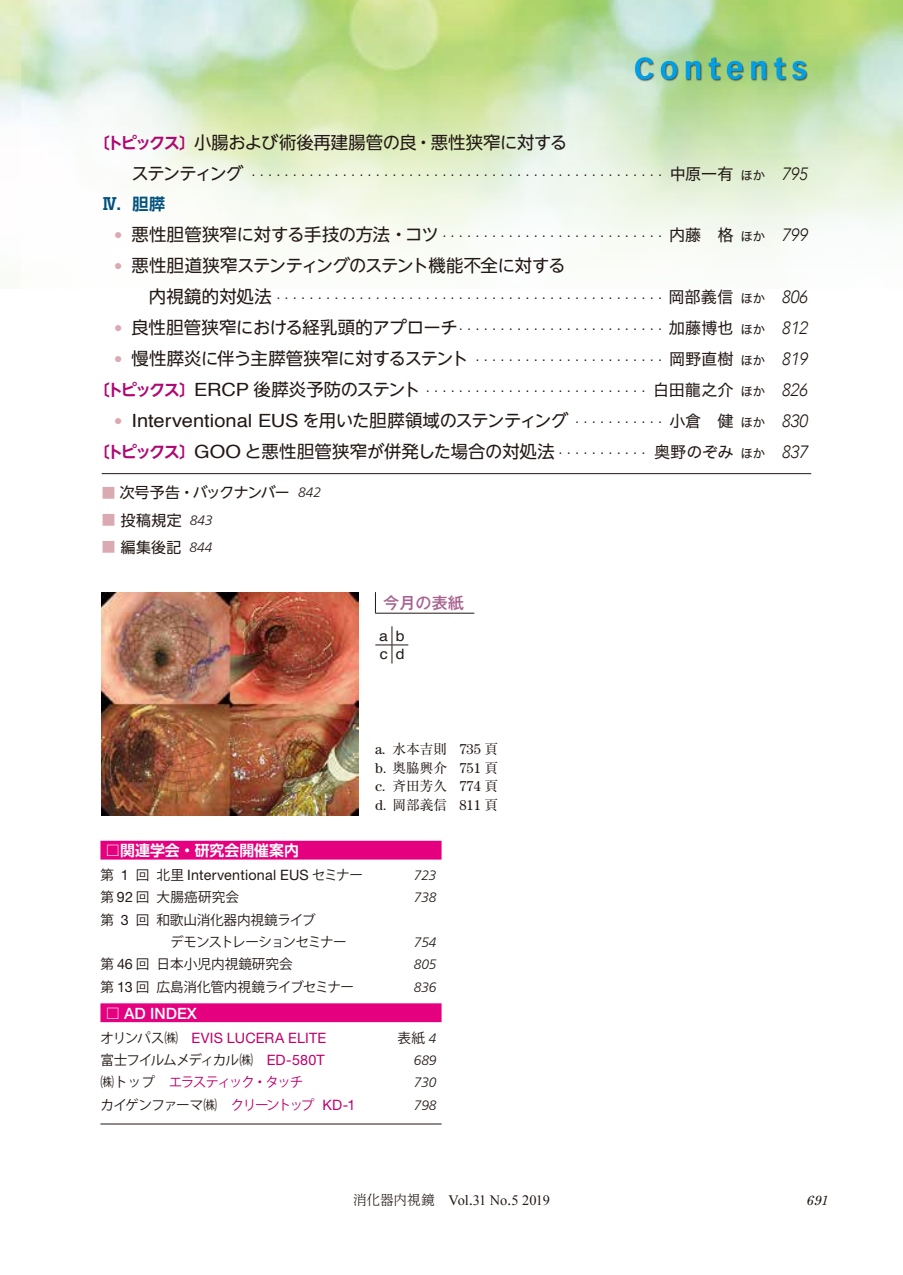
<style>
.page{position:relative;width:903px;height:1275px;background:#fff}
.page>*{position:absolute;margin:0;border:0;box-sizing:border-box;transform-origin:0 0}
.t1{font:18.2px "Helvetica";color:#221815;scale:1.1 1}
.t2{font:300 17.32px/31px "Helvetica LT Std";color:#221815;text-align:right}
.t3{font:17.32px "UD Shin Go NT Pr 6";letter-spacing:-.015em;color:#221815}
.t4{font:500 16.1px "Gothic MB101 Pro";color:#a7628f}
.t5{font:700 16.1px "UD Shin Go NT Pr 6 De";color:#00517e}
.t6{font:500 15.58px "Helvetica Neue LT Std";color:#fff}
.t7{font:14.88px "UD Shin Go NT Pr 6";letter-spacing:-.055em;color:#221815}
.t8{font:14.88px "UD Shin Go NT Pr 6";letter-spacing:.015em;color:#221815}
.t9{font:700 14.88px "UD Shin Go NT Pr 6 De";color:#fff}
.t10{font:14.35px/18.6px "Century Std";color:#221815;text-align:justify}
.t11{font:14.35px "Helvetica Neue LT Std";letter-spacing:.01em;color:#221815}
.t12{font:14.35px "Helvetica Neue LT Std";letter-spacing:.01em;color:#bf006c}
.t13{font:14.35px "Times New Roman";letter-spacing:-.03em;color:#221815}
.t14{font:14.35px/18.6px "Helvetica";color:#221815;scale:1.1 1}
.t15{font:13.65px/22.4px "Koz Go Pro";letter-spacing:-.025em;color:#221815}
.t16{font:italic 300 13.65px "Frutiger";color:#221815}
.t17{font:13.65px "Koz Go Pro";letter-spacing:-.095em;color:#221815}
.t18{font:13.65px "Koz Go Pro";letter-spacing:-.09em;color:#221815}
.t19{font:13.65px "Koz Go Pro";letter-spacing:-.105em;color:#bf006c}
.t20{font:13.65px "Koz Go Pro";color:#221815}
.t21{font:13.65px "Koz Go Pro";letter-spacing:.015em;color:#221815}
.t22{font:italic 13.65px "Century Schoolbook";color:#221815}
.s1{font-family:"UD Shin Go NT Pr 6 De";font-weight:700;font-size:16.1px;color:#af0772}
.s2{font-family:"UD Shin Go NT Pr 6";font-weight:400}
.s3{font-family:"Vectora LH";font-style:italic}
.s4{font-family:"Helvetica";font-weight:400;font-size:18.2px}
.s5{font-family:"UD Shin Go NT Pr 6";font-size:17.32px}
.s6{font-family:"Hira Kaku Std N W4";font-size:16.1px}
.s7{font-family:"Hira Kaku Std N W4";font-size:12.42px}
.s8{font-family:"Vectora LH";font-weight:300;font-style:italic;font-size:17.32px}
.s9{font-family:"Helvetica";font-size:18.2px}
.s10{font-family:"Vectora LH";font-weight:300;font-style:italic}
.s11{font-size:13.65px;color:#daa9b1}
.s12{font-family:"Frutiger";font-weight:300;font-style:italic;font-size:13.65px}
.s13{font-family:"Ryumin Pro";font-size:13.65px}
.s14{font-family:"Hira Kaku Std W5";font-weight:400}
.s15{font-family:"Koz Go Pro";font-size:13.65px}
.s16{font-family:"Helvetica Neue LT Std";font-size:14.35px}
.s17{font-family:"Hira Kaku Std W5";font-weight:400;font-size:14.88px}
.s18{font-family:"Koz Go Pro";font-size:13.65px;color:#221815}
.s19{font-family:"Frutiger";font-weight:300;font-style:italic}
.s20{font-family:"Helvetica Neue LT Std";font-size:14.35px;color:#bf006c}
.s21{color:#221815}
.s22{color:#bf006c}
.s23{font-family:"Reim Yonz Pr 6 N";font-weight:300;font-size:13.65px}
</style>
<div class="page">
<img style="left:21px;top:0;width:882px;height:254px">
<div style="left:635px;top:56px;width:173px;height:26px;background:#221815;opacity:.75"></div>
<svg style="left:635px;top:57px;width:171px;height:23px"></svg>
<hr style="left:102px;top:473px;width:709px;height:1px;background:#221815">
<div style="left:100px;top:841px;width:341px;height:19px;background:#e4007f"></div>
<div style="left:100px;top:1003px;width:341px;height:19px;background:#e4007f"></div>
<hr style="left:100px;top:1124px;width:341px;height:1px;background:#221815">
<svg style="left:375px;top:592px;width:1px;height:21px"></svg>
<hr style="left:375px;top:613px;width:99px;height:1px;background:#221815">
<img style="left:102px;top:592px;width:256px;height:223px">
<svg style="left:375px;top:626px;width:33px;height:37px"></svg>
<svg style="left:115px;top:232px;width:6px;height:6px"></svg>
<p class="t3" style="left:93px;top:129px;width:475px"><span class="s1">〔トピックス〕</span>小腸および術後再建腸管の良・悪性狭窄に対する</p>
<p class="t2" style="left:131px;top:154px;width:678px"><span class="s2">ステンティング</span> .................................................. <sub>中原一有</sub> <sub>ほか</sub> <span class="s3">795</span></p>
<p class="t5" style="left:102px;top:191px;width:65px">Ⅳ．胆膵</p>
<p class="t2" style="left:131px;top:215px;width:678px"><span class="s2">悪性胆管狭窄に対する手技の方法・コツ</span>........................... <sub>内藤　格</sub> <sub>ほか</sub> <span class="s3">799</span></p>
<p class="t3" style="left:131px;top:252px;width:435px">悪性胆道狭窄ステンティングのステント機能不全に対する</p>
<p class="t2" style="left:93px;top:277px;width:716px"><span class="s2">内視鏡的対処法</span>............................................... <sub>岡部義信</sub> <sub>ほか</sub> <span class="s3">806<br></span><span class="s2">良性胆管狭窄における経乳頭的アプローチ</span>......................... <sub>加藤博也</sub> <sub>ほか</sub> <span class="s3">812<br></span><span class="s2">慢性膵炎に伴う主膵管狭窄に対するステント</span> ....................... <sub>岡野直樹</sub> <sub>ほか</sub> <span class="s3">819<br></span><sub>〔トピックス〕</sub><span class="s4">ERCP</span><span class="s2">後膵炎予防のステント</span>........................... <sub>白田龍之介</sub> <sub>ほか</sub> <span class="s3">826</span></p>
<p class="t1" style="left:131px;top:407px;width:617px">Interventional EUS <span class="s5">を用いた胆膵領域のステンティング</span> <sup>.</sup> <sup>.</sup> <sup>.</sup> <sup>.</sup> <sup>.</sup> <sup>.</sup> <sup>.</sup> <sup>.</sup> <sup>.</sup> <sup>.</sup> <sup>.</sup> <span class="s6">小倉　健</span> <span class="s7">ほか</span> <span class="s8">830</span></p>
<p class="t3" style="left:93px;top:438px;width:716px"><span class="s1">〔トピックス〕</span><span class="s9">GOO</span> と悪性胆管狭窄が併発した場合の対処法 <sup>.</sup> <sup>.</sup> <sup>.</sup> <sup>.</sup> <sup>.</sup> <sup>.</sup> <sup>.</sup> <sup>.</sup> <sup>.</sup> <sup>.</sup> <sup>.</sup> <span class="s6">奥野のぞみ</span> <span class="s7">ほか</span> <span class="s10">837</span></p>
<p class="t7" style="left:102px;top:481px;width:232px"><span class="s11">■</span> 次号予告・バックナンバー <span class="s12">842</span><span class="s10">　　　</span></p>
<p class="t8" style="left:102px;top:508px;width:112px"><span class="s11">■</span> 投稿規定 <span class="s12">843</span></p>
<p class="t8" style="left:102px;top:535px;width:112px"><span class="s11">■</span> 編集後記 <span class="s12">844</span></p>
<p class="t4" style="left:383px;top:589px;width:82px">今月の表紙</p>
<p class="t14" style="left:379px;top:627px;width:24px">a b c d</p>
<p class="t10" style="left:375px;top:740px;width:124px">a. <span class="s13">水本吉則</span> 735 <span class="s13">頁</span>b. <span class="s13">奥脇興介</span> 751 <span class="s13">頁</span>c. <span class="s13">斉田芳久</span> 774 <span class="s13">頁</span>d. <span class="s13">岡部義信</span> 811 <span class="s13">頁</span></p>
<p class="t9" style="left:105px;top:838px;width:195px"><span class="s14">□</span>関連学会・研究会開催案内</p>
<p class="t11" style="left:100px;top:866px;width:264px"><span class="s15">第</span> 1 <span class="s15">回北里</span> Interventional EUS <span class="s15">セミナー</span></p>
<p class="t16" style="left:414px;top:867px;width:24px">723</p>
<p class="t21" style="left:100px;top:888px;width:140px">第 <span class="s16">92</span> 回大腸癌研究会</p>
<p class="t16" style="left:414px;top:890px;width:24px">738</p>
<p class="t15" style="left:156px;top:909px;width:192px;text-indent:-56px">第 <span class="s16">3</span> 回和歌山消化器内視鏡ライブ<br>　デモンストレーションセミナー</p>
<p class="t16" style="left:414px;top:934px;width:24px">754</p>
<p class="t20" style="left:100px;top:955px;width:194px">第 <span class="s16">46</span> 回日本小児内視鏡研究会</p>
<p class="t16" style="left:414px;top:957px;width:24px">805</p>
<p class="t15" style="left:100px;top:976px;width:255px">第 <span class="s16">13</span> 回広島消化管内視鏡ライブセミナー</p>
<p class="t16" style="left:414px;top:979px;width:24px">836</p>
<p class="t6" style="left:105px;top:1004px;width:93px"><span class="s17">□</span> AD INDEX</p>
<p class="t12" style="left:100px;top:1029px;width:227px"><span class="s18">オリンパス㈱　</span>EVIS LUCERA ELITE</p>
<p class="t15" style="left:397px;top:1027px;width:41px">表紙 <span class="s19">4</span></p>
<p class="t18" style="left:100px;top:1051px;width:226px">富士フイルムメディカル㈱ <span class="s20">ED-580T</span></p>
<p class="t16" style="left:414px;top:1052px;width:24px">689</p>
<p class="t19" style="left:100px;top:1073px;width:205px"><span class="s21">㈱トップ　</span>エラスティック・タッチ</p>
<p class="t16" style="left:414px;top:1075px;width:24px">730</p>
<p class="t17" style="left:100px;top:1096px;width:256px">カイゲンファーマ㈱ <span class="s22">クリーントップ</span> <span class="s20">KD-1</span></p>
<p class="t16" style="left:414px;top:1097px;width:24px">798</p>
<p class="t13" style="left:353px;top:1191px;width:198px"><span class="s23">消化器内視鏡　</span>Vol<span class="s23">.</span>31 No<span class="s23">.</span>5 2019</p>
<p class="t22" style="left:806px;top:1192px;width:24px">691</p>
</div>
